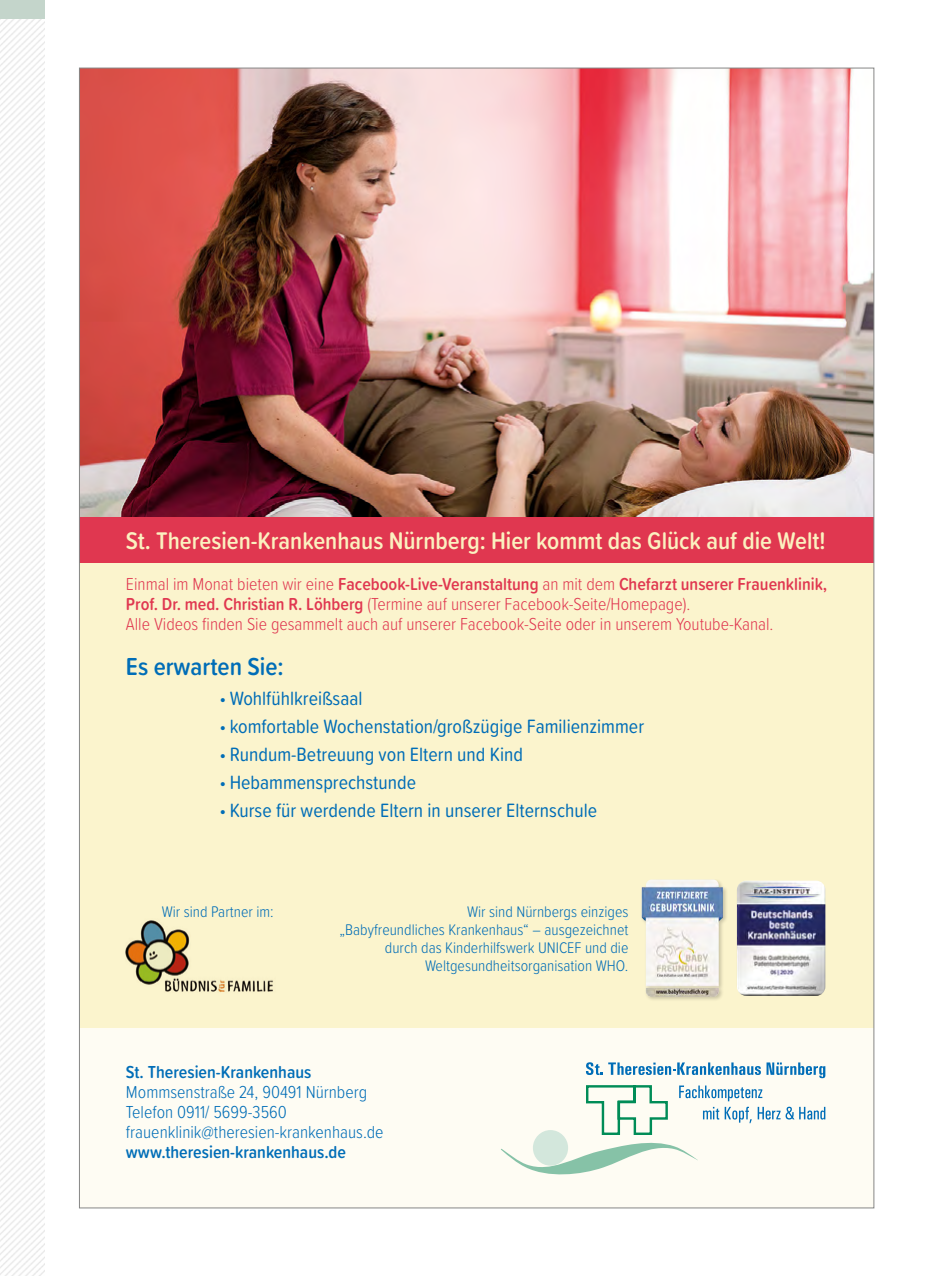
<style>
.page{position:relative;width:942px;height:1276px;background:#fff}
.page>*{position:absolute;margin:0;border:0;box-sizing:border-box;transform-origin:0 0}
.t1{font:600 25.6px "Proxima Soft Cond";color:#006db7}
.t2{font:600 25px "Proxima Soft Cond";color:#fbf1c0}
.t3{font:20px/28px "Proxima Soft Cond";color:#006db7}
.t4{font:300 18px/20px "Proxima Soft Cond";color:#e03750}
.t5{font:300 18px/20px "Proxima Soft Cond";color:#006db7}
.t6{font:600 18px "Proxima Soft Cond";color:#006db7}
.t7{font:300 16px/18px "Proxima Soft Cond";color:#006db7;text-align:right}
.s1{font-weight:600}
.s2{font-weight:900}
</style>
<div class="page">
<div style="left:79px;top:560px;width:794px;height:648px;background:#fbf4cd"></div>
<div style="left:79px;top:1028px;width:794px;height:180px;background:#fefcf3"></div>
<img style="left:81px;top:70px;width:790px;height:447px">
<img style="left:125px;top:920px;width:148px;height:72px">
<div style="left:79px;top:517px;width:794px;height:46px;background:#e03750"></div>
<svg style="left:585px;top:1062px;width:17px;height:13px"></svg>
<svg style="left:608px;top:1062px;width:152px;height:13px"></svg>
<svg style="left:766px;top:1062px;width:59px;height:16px"></svg>
<svg style="left:501px;top:1085px;width:324px;height:90px"></svg>
<div style="left:532px;top:1130px;width:36px;height:35px;background:#d3e7dc;border-radius:50%"></div>
<div style="left:640px;top:878px;width:87px;height:123px;background:#000;opacity:.2"></div>
<img style="left:640px;top:878px;width:85px;height:120px">
<img style="left:736px;top:880px;width:89px;height:116px">
<img style="left:0;top:19px;width:45px;height:1257px">
<div style="left:0;top:0;width:45px;height:19px;background:#c4d5cb"></div>
<h2 class="t2" style="left:126px;top:522px;width:700px">St. Theresien-Krankenhaus Nürnberg: Hier kommt das Glück auf die Welt!</h2>
<p class="t4" style="left:126px;top:573px;width:702px">Einmal im Monat bieten wir eine <span class="s1">Facebook-Live-Veranstaltung</span> an mit dem <span class="s1">Chefarzt unserer Frauenklinik,<br>Prof. Dr. med. Christian R. Löhberg</span> (Termine auf unserer Facebook-Seite/Homepage).<br>Alle Videos finden Sie gesammelt auch auf unserer Facebook-Seite oder in unserem Youtube-Kanal.</p>
<h1 class="t1" style="left:126px;top:647px;width:159px">Es erwarten Sie:</h1>
<p class="t3" style="left:220px;top:683px;width:425px"><span class="s2">·</span> Wohlfühlkreißsaal<br><span class="s2">·</span> komfortable Wochenstation/großzügige Familienzimmer <span class="s2">·</span> Rundum-Betreuung von Eltern und Kind<br><span class="s2">·</span> Hebammensprechstunde<br><span class="s2">·</span> Kurse für werdende Eltern in unserer Elternschule</p>
<p class="t7" style="left:162px;top:902px;width:113px">Wir sind Partner im:</p>
<p class="t7" style="left:339px;top:902px;width:290px">Wir sind Nürnbergs einziges<br>„Babyfreundliches Krankenhaus“ – ausgezeichnet durch das Kinderhilfswerk UNICEF und die Weltgesundheitsorganisation WHO.</p>
<p class="t6" style="left:126px;top:1059px;width:187px">St. Theresien-Krankenhaus</p>
<p class="t5" style="left:126px;top:1081px;width:259px">Mommsenstraße 24, 90491 Nürnberg<br>Telefon 0911/ 5699-3560 frauenklinik@theresien-krankenhaus.de</p>
<p class="t6" style="left:126px;top:1139px;width:221px">www.theresien-krankenhaus.de</p>
</div>
